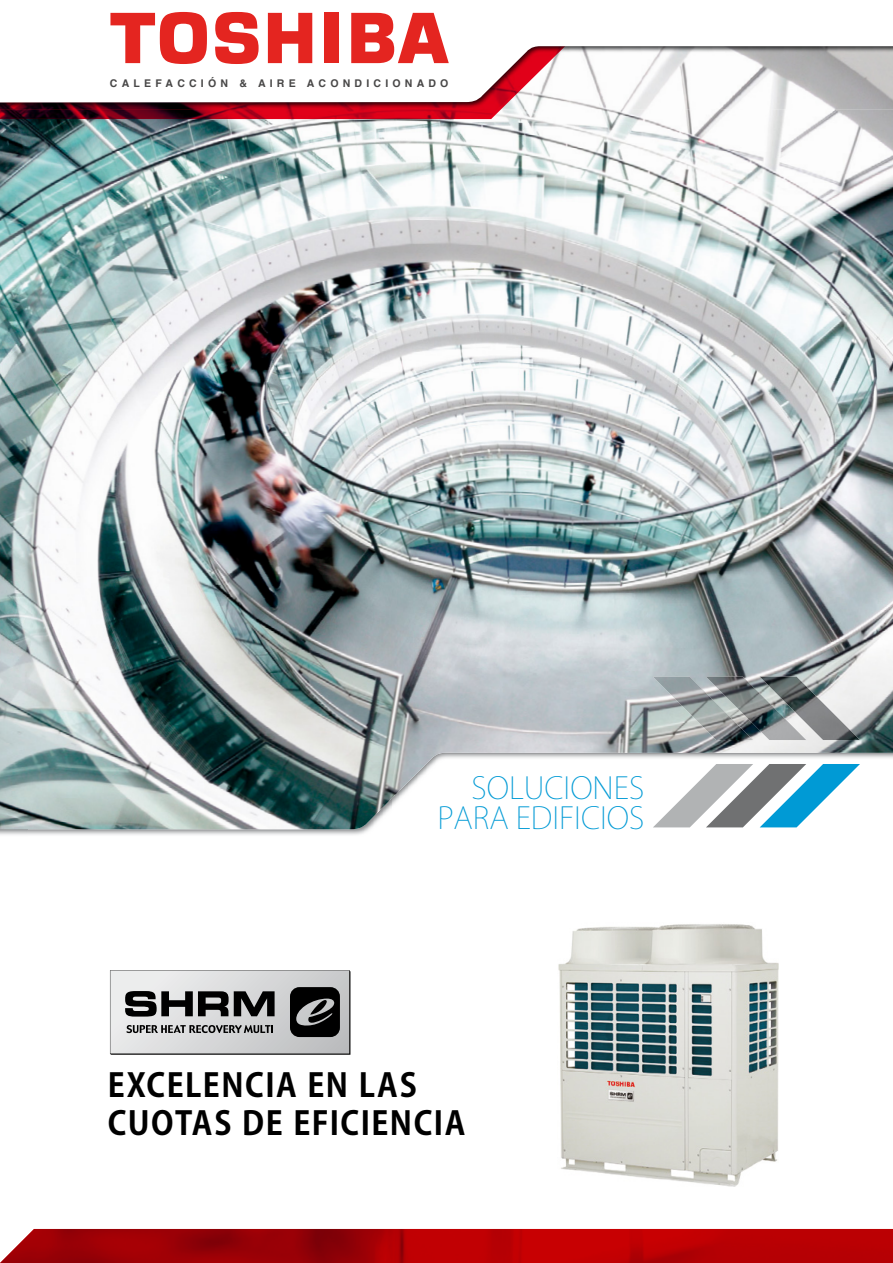
<style>
.page{position:relative;width:893px;height:1263px;background:#fff}
.page>*{position:absolute;margin:0;border:0;box-sizing:border-box;transform-origin:0 0}
.t1{font:700 32.25px/38.7px "Koz Go Pr 6 N";letter-spacing:.05em;color:#000}
.t2{font:200 30px/30px "Koz Go Pr 6 N";color:#009ad5;text-align:right}
.t3{font:700 10.65px "Helvetica";letter-spacing:.4em;color:#484747}
</style>
<div class="page">
<img style="left:27px;top:829px;width:343px;height:7px">
<img style="left:0;top:109px;width:893px;height:720px">
<svg style="left:653px;top:764px;width:207px;height:63px"></svg>
<img style="left:653px;top:677px;width:53px;height:63px">
<img style="left:706px;top:677px;width:54px;height:63px">
<img style="left:760px;top:677px;width:100px;height:63px">
<svg style="left:0;top:109px;width:634px;height:10px"></svg>
<div style="left:0;top:0;width:893px;height:109px;background:#000;opacity:.6"></div>
<svg style="left:0;top:0;width:893px;height:102px"></svg>
<img style="left:0;top:1229px;width:893px;height:34px">
<svg style="left:110px;top:970px;width:240px;height:85px"></svg>
<svg style="left:110px;top:12px;width:97px;height:52px"></svg>
<div style="left:325px;top:13px;width:14px;height:50px;background:#e42520"></div>
<svg style="left:268px;top:13px;width:44px;height:50px"></svg>
<svg style="left:351px;top:13px;width:98px;height:50px"></svg>
<svg style="left:215px;top:12px;width:44px;height:52px"></svg>
<img style="left:558px;top:924px;width:221px;height:263px">
<p class="t3" style="left:110px;top:74px;width:340px">CALEFACCIÓN &amp; AIRE ACONDICIONADO</p>
<p class="t2" style="left:437px;top:774px;width:208px">SOLUCIONES<br>PARA EDIFICIOS</p>
<p class="t1" style="left:108px;top:1066px;width:359px">EXCELENCIA EN LAS<br>CUOTAS DE EFICIENCIA</p>
</div>
